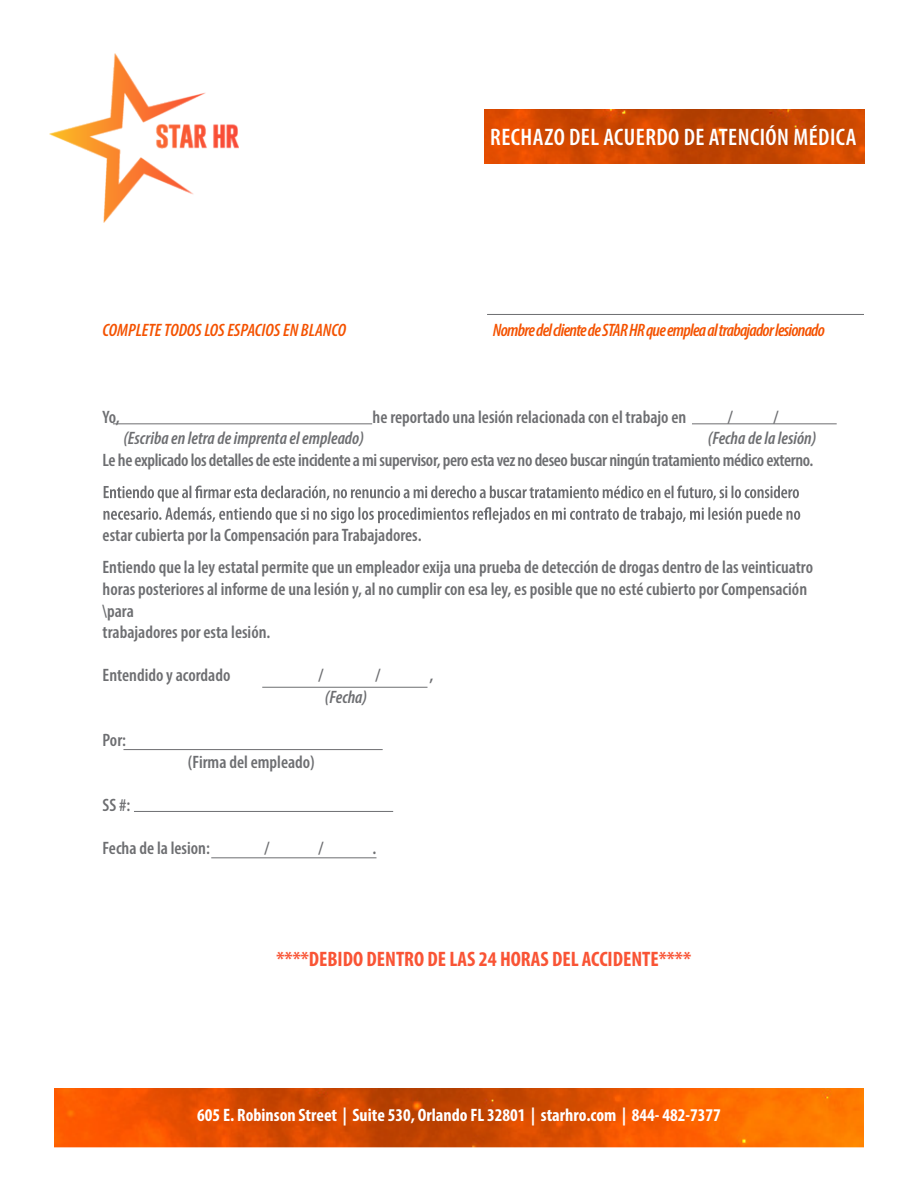
<style>
.page{position:relative;width:918px;height:1188px;background:#fff}
.page>*{position:absolute;margin:0;border:0;box-sizing:border-box;transform-origin:0 0}
.t1{font:600 condensed 24px "Myriad Pro";letter-spacing:.02em;color:#fff}
.t2{font:700 condensed 21px "Myriad Pro";color:#f95435}
.t3{font:600 condensed 18px/21.6px "Myriad Pro";color:#6d6e71}
.t4{font:600 condensed 18px "Myriad Pro";letter-spacing:-.02em;color:#6d6e71}
.t5{font:700 condensed 18px "Myriad Pro";color:#fff}
.t6{font:italic 600 condensed 18px "Myriad Pro";color:#6d6e71}
.t7{font:italic 600 condensed 18px "Myriad Pro";letter-spacing:-.04em;color:#f45200}
.t8{font:italic 600 condensed 18px "Myriad Pro";color:#f45200}
</style>
<div class="page">
<img style="left:50px;top:54px;width:189px;height:169px">
<img style="left:484px;top:109px;width:381px;height:54px">
<img style="left:54px;top:1089px;width:810px;height:59px">
<svg style="left:103px;top:486px;width:697px;height:37px"></svg>
<hr style="left:113px;top:424px;width:259px;height:1px;background:#6d6e71">
<hr style="left:487px;top:314px;width:377px;height:1px;background:#6d6e71">
<hr style="left:123px;top:749px;width:260px;height:1px;background:#6d6e71">
<hr style="left:134px;top:811px;width:259px;height:1px;background:#6d6e71">
<hr style="left:211px;top:858px;width:165px;height:1px;background:#6d6e71">
<hr style="left:262px;top:687px;width:166px;height:1px;background:#6d6e71">
<hr style="left:692px;top:424px;width:145px;height:1px;background:#6d6e71">
<h1 class="t1" style="left:490px;top:123px;width:368px">RECHAZO DEL ACUERDO DE ATENCIÓN MÉDICA</h1>
<p class="t8" style="left:103px;top:319px;width:245px">COMPLETE TODOS LOS ESPACIOS EN BLANCO</p>
<p class="t7" style="left:493px;top:319px;width:334px">Nombre delcliente deSTAR HR queemplea altrabajador lesionado</p>
<p class="t3" style="left:103px;top:406px;width:19px">Yo,</p>
<p class="t3" style="left:373px;top:406px;width:315px">he reportado una lesión relacionada con el trabajo en</p>
<p class="t3" style="left:728px;top:406px;width:7px">/</p>
<p class="t3" style="left:773px;top:406px;width:7px">/</p>
<p class="t6" style="left:123px;top:427px;width:242px">(Escriba en letra de imprenta el empleado)</p>
<p class="t6" style="left:708px;top:427px;width:110px">(Fecha de la lesión)</p>
<p class="t4" style="left:103px;top:449px;width:712px">Le he explicado los detalles de este incidenteami supervisor, pero estavez no deseo buscar ningún tratamiento médico externo.</p>
<p class="t3" style="left:103px;top:519px;width:712px;line-height:32.1px">estar cubierta por la Compensación paraTrabajadores.<br>Entiendo que la ley estatal permite que un empleador exija una prueba de detección de drogas dentro de las veinticuatro</p>
<p class="t3" style="left:103px;top:578px;width:706px">horas posteriores al informe de una lesión y, al no cumplir con esa ley, es posible que no esté cubierto por Compensación \para<br>trabajadores por esta lesión.</p>
<p class="t3" style="left:103px;top:664px;width:129px">Entendido y acordado</p>
<p class="t3" style="left:319px;top:664px;width:7px">/</p>
<p class="t3" style="left:375px;top:664px;width:7px">/</p>
<p class="t3" style="left:429px;top:664px;width:5px">,</p>
<p class="t6" style="left:325px;top:686px;width:44px">(Fecha)</p>
<p class="t3" style="left:103px;top:729px;width:25px">Por:</p>
<p class="t3" style="left:188px;top:751px;width:128px">(Firma del empleado)</p>
<p class="t3" style="left:103px;top:794px;width:29px">SS #:</p>
<p class="t3" style="left:103px;top:837px;width:109px">Fecha de la lesion:</p>
<p class="t3" style="left:265px;top:837px;width:7px">/</p>
<p class="t3" style="left:319px;top:837px;width:7px">/</p>
<p class="t3" style="left:373px;top:837px;width:5px">.</p>
<p class="t2" style="left:277px;top:946px;width:416px">****DEBIDO DENTRO DE LAS 24 HORAS DEL ACCIDENTE****</p>
<p class="t5" style="left:197px;top:1104px;width:525px">605 E. Robinson Street | Suite 530, Orlando FL 32801 | starhro.com | 844- 482-7377</p>
</div>
